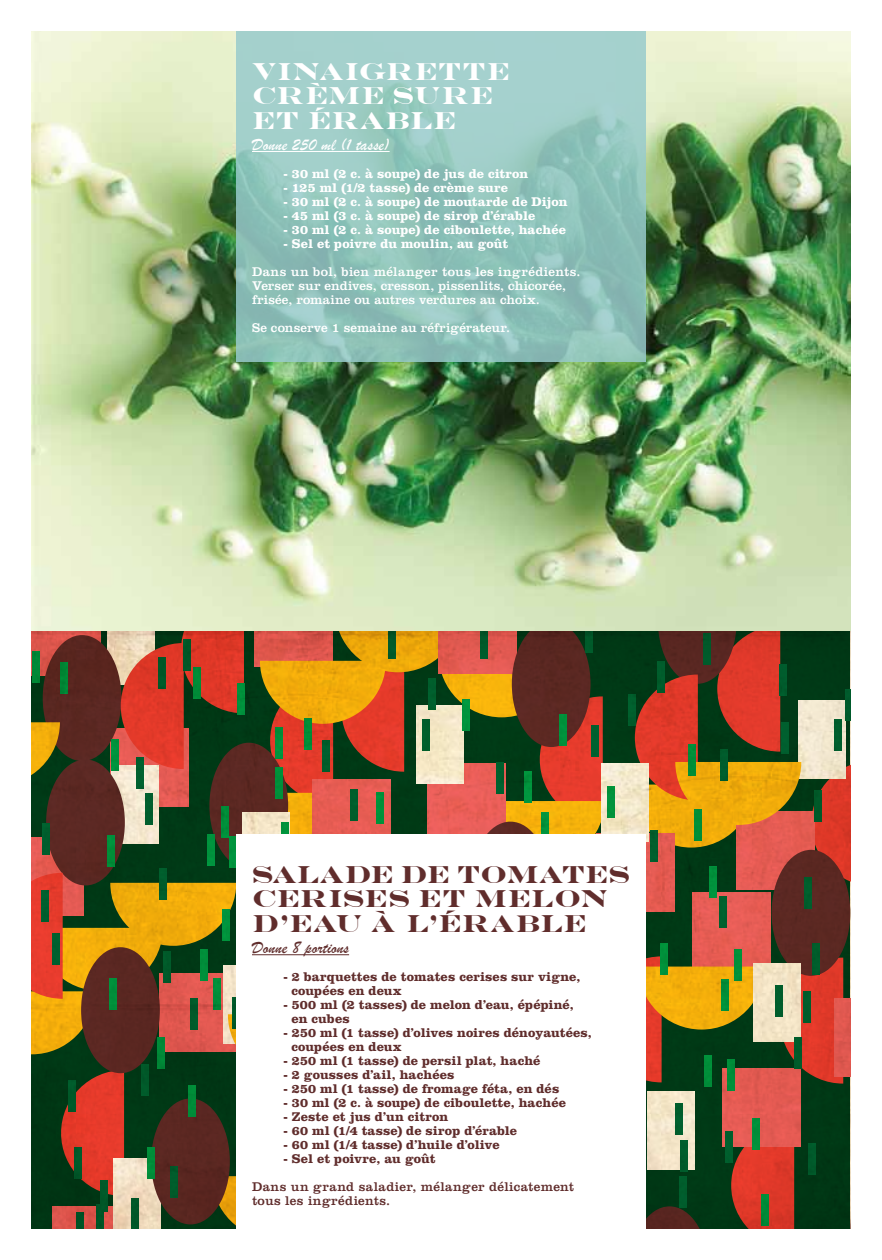
<style>
.page{position:relative;width:882px;height:1260px;background:#fff}
.page>*{position:absolute;margin:0;border:0;box-sizing:border-box;transform-origin:0 0}
.t1{font:700 24.5px/24.5px "Engravers";letter-spacing:.025em;color:#602d2c}
.t2{font:700 24.5px/24.5px "Engravers";letter-spacing:.035em;color:#fff}
.t3{font:17.5px "Brush Script";letter-spacing:.01em;color:#fff}
.t4{font:17.5px "Brush Script";letter-spacing:.01em;color:#602d2c}
.t5{font:700 13.12px/14px "Clarendon";letter-spacing:.005em;color:#602d2c}
.t6{font:700 13.12px "Clarendon";letter-spacing:.005em;color:#fff}
.t7{font:13.12px/14px "Clarendon";letter-spacing:.01em;color:#fff}
.t8{font:13.12px/14px "Clarendon";letter-spacing:.03em;color:#602d2c}
</style>
<div class="page">
<img style="left:32px;top:32px;width:818px;height:1197px">
<div style="left:236px;top:835px;width:410px;height:425px;background:#fff"></div>
<svg style="left:236px;top:32px;width:410px;height:330px;background:#95c6c0"></svg>
<hr style="left:252px;top:954px;width:97px;height:1px;background:#602d2c">
<hr style="left:252px;top:151px;width:138px;height:1px;background:#fff">
<h1 class="t2" style="left:252px;top:59px;width:259px">VINAIGRETTE<br>CRÈME SURE<br>ET ÉRABLE</h1>
<h2 class="t3" style="left:252px;top:134px;width:139px">Donne 250 ml (1 tasse)</h2>
<p class="t6" style="left:284px;top:165px;width:246px">- 30 ml (2 c. à soupe) de jus de citron</p>
<p class="t6" style="left:284px;top:179px;width:226px">- 125 ml (1/2 tasse) de crème sure</p>
<p class="t6" style="left:284px;top:193px;width:286px">- 30 ml (2 c. à soupe) de moutarde de Dijon</p>
<p class="t6" style="left:284px;top:207px;width:253px">- 45 ml (3 c. à soupe) de sirop d’érable</p>
<p class="t6" style="left:284px;top:221px;width:284px">- 30 ml (2 c. à soupe) de ciboulette, hachée</p>
<p class="t6" style="left:284px;top:235px;width:226px">- Sel et poivre du moulin, au goût</p>
<p class="t7" style="left:252px;top:264px;width:330px">Dans un bol, bien mélanger tous les ingrédients.<br>Verser sur endives, cresson, pissenlits, chicorée, frisée, romaine ou autres verdures au choix.</p>
<p class="t7" style="left:252px;top:320px;width:260px">Se conserve 1 semaine au réfrigérateur.</p>
<h1 class="t1" style="left:252px;top:862px;width:379px">SALADE DE TOMATES<br>CERISES ET MELON<br>D’EAU À L’ÉRABLE</h1>
<h2 class="t4" style="left:252px;top:937px;width:99px">Donne 8 portions</h2>
<p class="t5" style="left:292px;top:969px;width:290px;text-indent:-8px">- 2 barquettes de tomates cerises sur vigne, coupées en deux</p>
<p class="t5" style="left:292px;top:997px;width:284px;text-indent:-8px">- 500 ml (2 tasses) de melon d’eau, épépiné, en cubes</p>
<p class="t5" style="left:292px;top:1025px;width:302px;text-indent:-8px">- 250 ml (1 tasse) d’olives noires dénoyautées, coupées en deux</p>
<p class="t5" style="left:284px;top:1053px;width:259px">- 250 ml (1 tasse) de persil plat, haché</p>
<p class="t5" style="left:284px;top:1067px;width:173px">- 2 gousses d’ail, hachées</p>
<p class="t5" style="left:284px;top:1081px;width:277px">- 250 ml (1 tasse) de fromage féta, en dés</p>
<p class="t5" style="left:284px;top:1095px;width:284px">- 30 ml (2 c. à soupe) de ciboulette, hachée</p>
<p class="t5" style="left:284px;top:1109px;width:166px">- Zeste et jus d’un citron</p>
<p class="t5" style="left:284px;top:1123px;width:235px">- 60 ml (1/4 tasse) de sirop d’érable</p>
<p class="t5" style="left:284px;top:1137px;width:218px">- 60 ml (1/4 tasse) d’huile d’olive</p>
<p class="t5" style="left:284px;top:1151px;width:154px">- Sel et poivre, au goût</p>
<p class="t8" style="left:252px;top:1179px;width:324px">Dans un grand saladier, mélanger délicatement tous les ingrédients.</p>
</div>
